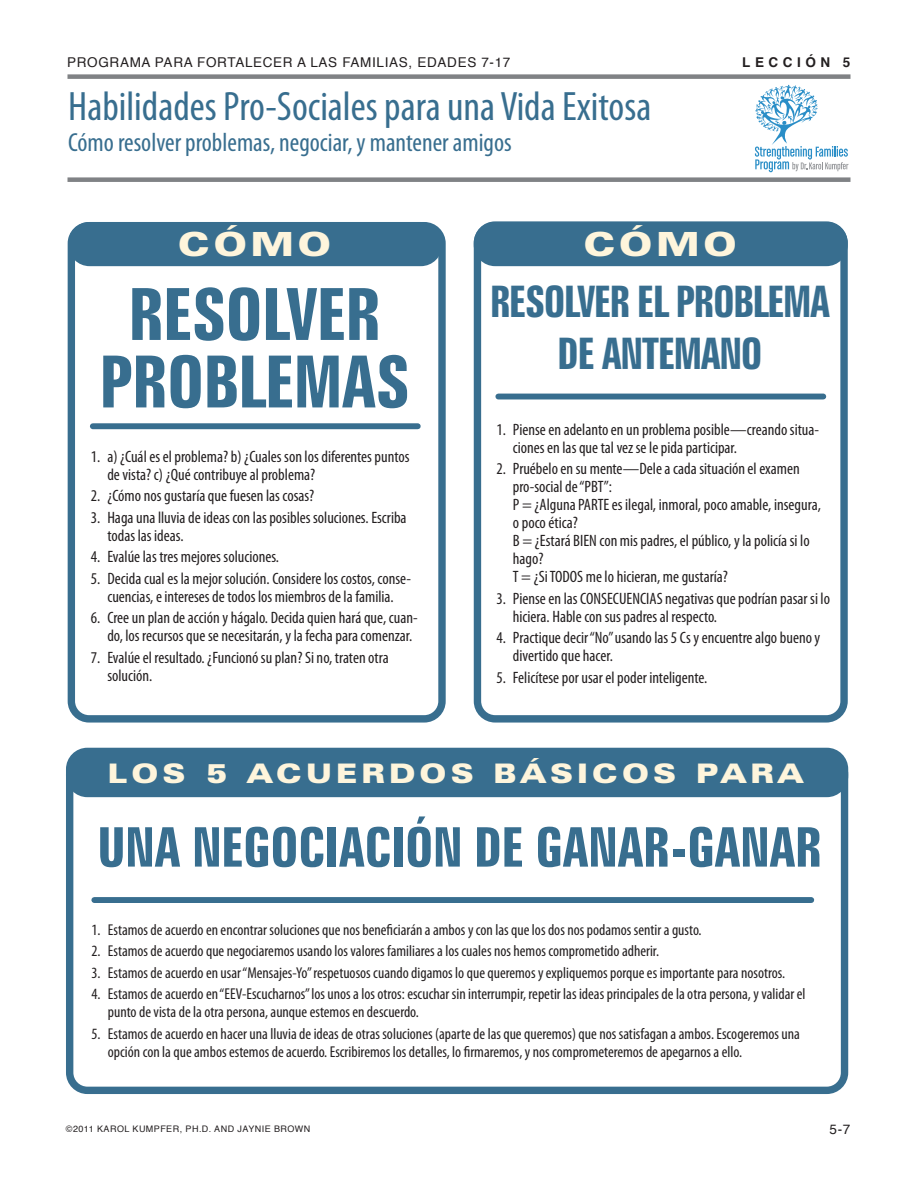
<style>
.page{position:relative;width:918px;height:1188px;background:#fff}
.page>*{position:absolute;margin:0;border:0;box-sizing:border-box;transform-origin:0 0}
.t1{font:700 extra-condensed 72px/67.5px "Zurich BT";letter-spacing:-.01em;color:#386e8f;text-align:center;scale:1.04 1}
.t2{font:700 extra-condensed 54.75px "Zurich BT";letter-spacing:-.01em;color:#386e8f;scale:1.04 1}
.t3{font:700 extra-condensed 43.5px/52.5px "Zurich BT";letter-spacing:-.03em;color:#386e8f;text-align:center}
.t4{font:condensed 41.25px "Myriad Pro";color:#386e8f}
.t5{font:900 expanded 33.3px "Zurich BT";letter-spacing:.14em;color:#fef5dc}
.t6{font:900 expanded 27px "Zurich BT";letter-spacing:.18em;color:#fef5dc}
.t7{font:condensed 26.25px "Myriad Pro";color:#386e8f}
.t8{font:condensed 16.5px/18px "Myriad Pro";color:#231f20}
.t9{font:condensed 15.75px/18px "Myriad Pro";color:#231f20}
.t10{font:13.5px "Helvetica";letter-spacing:.05em;color:#231f20}
.t11{font:700 13.5px "Helvetica";letter-spacing:.335em;color:#231f20}
.t12{font:9px "Helvetica";letter-spacing:.05em;color:#231f20}
</style>
<div class="page">
<div style="left:68px;top:177px;width:782px;height:5px;background:#808285"></div>
<div style="left:68px;top:74px;width:782px;height:5px;background:#808285"></div>
<div style="left:93px;top:423px;width:325px;height:6px;background:#386e8f"></div>
<div style="left:498px;top:394px;width:325px;height:5px;background:#386e8f"></div>
<div style="left:94px;top:897px;width:717px;height:6px;background:#386e8f"></div>
<div style="left:68px;top:222px;width:378px;height:501px;border:7px solid #386e8f;border-radius:18px"></div>
<div style="left:72px;top:226px;width:367px;height:36px;background:#386e8f;border-radius:18px"></div>
<div style="left:68px;top:222px;width:374px;height:44px;border:7px solid #386e8f;border-radius:18px"></div>
<div style="left:477px;top:226px;width:367px;height:36px;background:#386e8f;border-radius:18px"></div>
<div style="left:474px;top:222px;width:374px;height:44px;border:7px solid #386e8f;border-radius:18px"></div>
<div style="left:70px;top:757px;width:775px;height:36px;background:#386e8f;border-radius:18px"></div>
<div style="left:66px;top:753px;width:782px;height:44px;border:7px solid #386e8f;border-radius:18px"></div>
<div style="left:474px;top:221px;width:374px;height:502px;border:7px solid #386e8f;border-radius:18px"></div>
<div style="left:66px;top:748px;width:782px;height:346px;border:7px solid #386e8f;border-radius:18px"></div>
<svg style="left:755px;top:85px;width:93px;height:87px"></svg>
<p class="t10" style="left:67px;top:52px;width:445px">PROGRAMA PARA FORTALECER A LAS FAMILIAS, EDADES 7-17</p>
<p class="t4" style="left:68px;top:81px;width:585px">Habilidades Pro-Sociales para una Vida Exitosa</p>
<p class="t7" style="left:68px;top:126px;width:445px">Cómo resolver problemas, negociar, y mantener amigos</p>
<p class="t11" style="left:742px;top:51px;width:110px">LECCIÓN 5</p>
<p class="t5" style="left:179px;top:225px;width:154px">CÓMO</p>
<p class="t5" style="left:584px;top:225px;width:154px">CÓMO</p>
<p class="t1" style="left:99px;top:281px;width:300px">RESOLVER<br>PROBLEMAS</p>
<p class="t3" style="left:490px;top:276px;width:342px">RESOLVER EL PROBLEMA<br>DE ANTEMANO</p>
<p class="t8" style="left:513px;top:420px;width:308px;text-indent:-16px">1. Piense en adelanto en un problema posible—creando situa&shy;ciones en las que tal vez se le pida participar.</p>
<p class="t8" style="left:513px;top:460px;width:310px;text-indent:-16px">2. Pruébelo en su mente—Dele a cada situación el examen pro-social de “PBT”:<br>P = ¿Alguna PARTE es ilegal, inmoral, poco amable, insegura, o poco ética?<br>B = ¿Estará BIEN con mis padres, el público, y la policía si lo hago?<br>T = ¿Si TODOS me lo hicieran, me gustaría?</p>
<p class="t8" style="left:513px;top:589px;width:319px;text-indent:-16px">3. Piense en las CONSECUENCIAS negativas que podrían pasar si lo hiciera. Hable con sus padres al respecto.</p>
<p class="t8" style="left:513px;top:629px;width:309px;text-indent:-16px">4. Practique decir “No” usando las 5 Cs y encuentre algo bueno y divertido que hacer.</p>
<p class="t8" style="left:496px;top:668px;width:213px">5. Felicítese por usar el poder inteligente.</p>
<p class="t8" style="left:107px;top:447px;width:304px;text-indent:-16px">1. a) ¿Cuál es el problema? b) ¿Cuales son los diferentes puntos de vista? c) ¿Qué contribuye al problema?</p>
<p class="t8" style="left:91px;top:487px;width:225px">2. ¿Cómo nos gustaría que fuesen las cosas?</p>
<p class="t8" style="left:107px;top:508px;width:301px;text-indent:-16px">3. Haga una lluvia de ideas con las posibles soluciones. Escriba todas las ideas.</p>
<p class="t8" style="left:91px;top:548px;width:190px">4. Evalúe las tres mejores soluciones.</p>
<p class="t8" style="left:91px;top:569px;width:322px;text-align:center">5. Decida cual es la mejor solución. Considere los costos, conse&shy;cuencias, e intereses de todos los miembros de la familia.</p>
<p class="t8" style="left:107px;top:609px;width:312px;text-indent:-16px">6. Cree un plan de acción y hágalo. Decida quien hará que, cuan&shy;do, los recursos que se necesitarán, y la fecha para comenzar.</p>
<p class="t8" style="left:107px;top:648px;width:283px;text-indent:-16px">7. Evalúe el resultado. ¿Funcionó su plan? Si no, traten otra solución.</p>
<p class="t6" style="left:108px;top:758px;width:696px">LOS 5 ACUERDOS BÁSICOS PARA</p>
<p class="t2" style="left:97px;top:816px;width:698px">UNA NEGOCIACIÓN DE GANAR-GANAR</p>
<p class="t9" style="left:91px;top:920px;width:612px">1. Estamos de acuerdo en encontrar soluciones que nos beneficiarán a ambos y con las que los dos nos podamos sentir a gusto.</p>
<p class="t9" style="left:91px;top:942px;width:569px">2. Estamos de acuerdo que negociaremos usando los valores familiares a los cuales nos hemos comprometido adherir.</p>
<p class="t9" style="left:91px;top:963px;width:695px">3. Estamos de acuerdo en usar “Mensajes-Yo” respetuosos cuando digamos lo que queremos y expliquemos porque es importante para nosotros.</p>
<p class="t9" style="left:108px;top:985px;width:699px;text-indent:-16px">4. Estamos de acuerdo en “EEV-Escucharnos” los unos a los otros: escuchar sin interrumpir, repetir las ideas principales de la otra persona, y validar el punto de vista de la otra persona, aunque estemos en descuerdo.</p>
<p class="t9" style="left:108px;top:1024px;width:694px;text-indent:-16px">5. Estamos de acuerdo en hacer una lluvia de ideas de otras soluciones (aparte de las que queremos) que nos satisfagan a ambos. Escogeremos una opción con la que ambos estemos de acuerdo. Escribiremos los detalles, lo firmaremos, y nos comprometeremos de apegarnos a ello.</p>
<p class="t12" style="left:66px;top:1122px;width:246px">©2011 KAROL KUMPFER, PH.D. AND JAYNIE BROWN</p>
<p class="t10" style="left:830px;top:1118px;width:22px">5-7</p>
</div>
